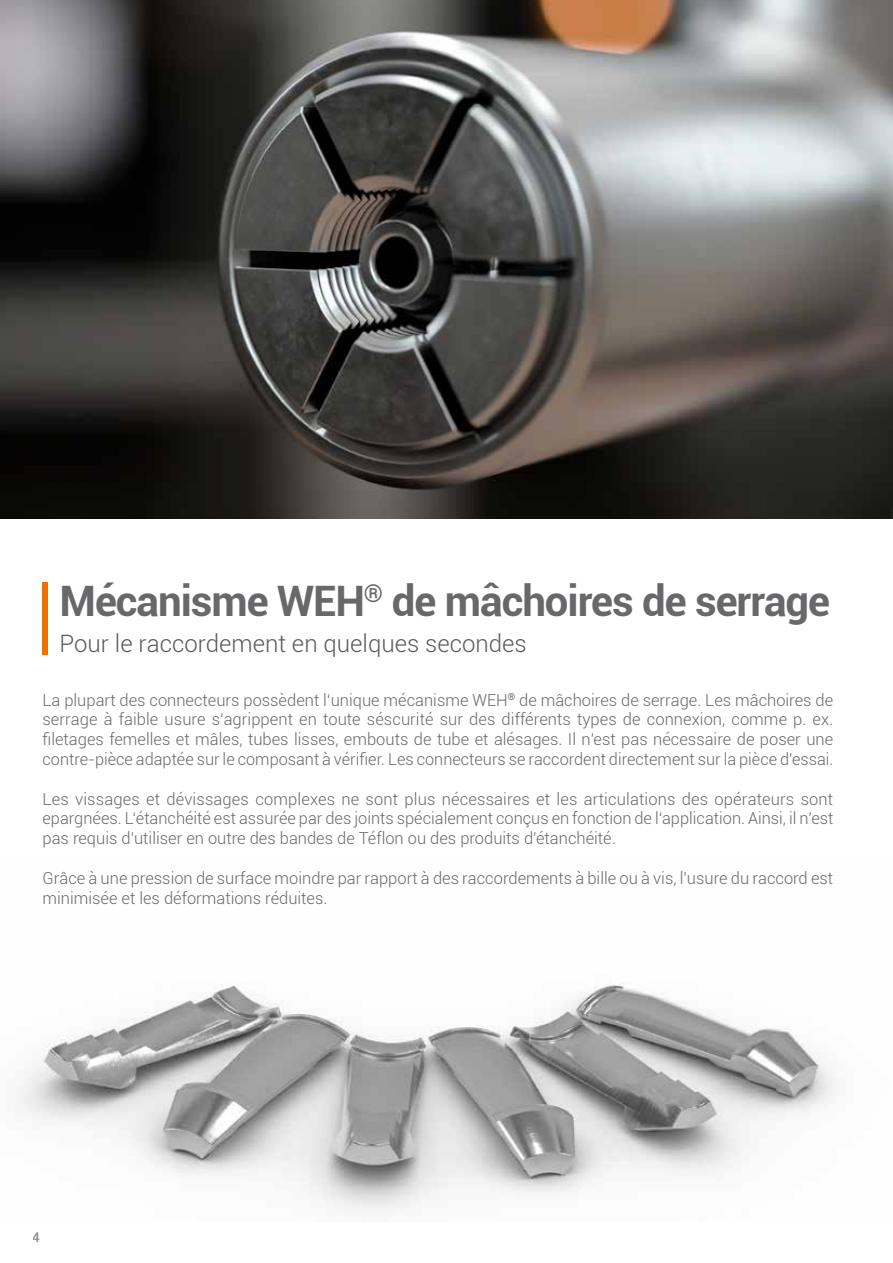
<style>
.page{position:relative;width:893px;height:1263px;background:#fff}
.page>*{position:absolute;margin:0;border:0;box-sizing:border-box;transform-origin:0 0}
.t1{font:700 42px "Roboto";letter-spacing:-.025em;color:#68686a}
.t2{font:300 24px "Roboto";color:#5a585d}
.t3{font:300 16.5px/19.8px "Roboto";color:#68686a;text-align:justify}
.t4{font:500 13.5px "Roboto";color:#68686a}
</style>
<div class="page">
<div style="left:43px;top:583px;width:5px;height:72px;background:#ee7203"></div>
<img style="left:20px;top:983px;width:815px;height:229px">
<img style="left:0;top:0;width:893px;height:519px">
<h1 class="t1" style="left:60px;top:572px;width:772px">Mécanisme WEH<sup>®</sup> de mâchoires de serrage</h1>
<h2 class="t2" style="left:60px;top:626px;width:469px">Pour le raccordement en quelques secondes</h2>
<p class="t3" style="left:43px;top:689px;width:792px">La plupart des connecteurs possèdent l‘unique mécanisme WEH<sup>®</sup> de mâchoires de serrage. Les mâchoires de serrage à faible usure s‘agrippent en toute séscurité sur des différents types de connexion, comme p. ex. filetages femelles et mâles, tubes lisses, embouts de tube et alésages. Il n'est pas nécessaire de poser une contre-pièce adaptée sur le composant à vérifier. Les connecteurs se raccordent directement sur la pièce d'essai.</p>
<p class="t3" style="left:43px;top:788px;width:792px">Les vissages et dévissages complexes ne sont plus nécessaires et les articulations des opérateurs sont epargnées. L‘étanchéité est assurée par des joints spécialement conçus en fonction de l‘application. Ainsi, il n'est pas requis d'utiliser en outre des bandes de Téflon ou des produits d'étanchéité.</p>
<p class="t3" style="left:43px;top:867px;width:792px">Grâce à une pression de surface moindre par rapport à des raccordements à bille ou à vis, l'usure du raccord est minimisée et les déformations réduites.</p>
<p class="t4" style="left:33px;top:1228px;width:9px">4</p>
</div>
